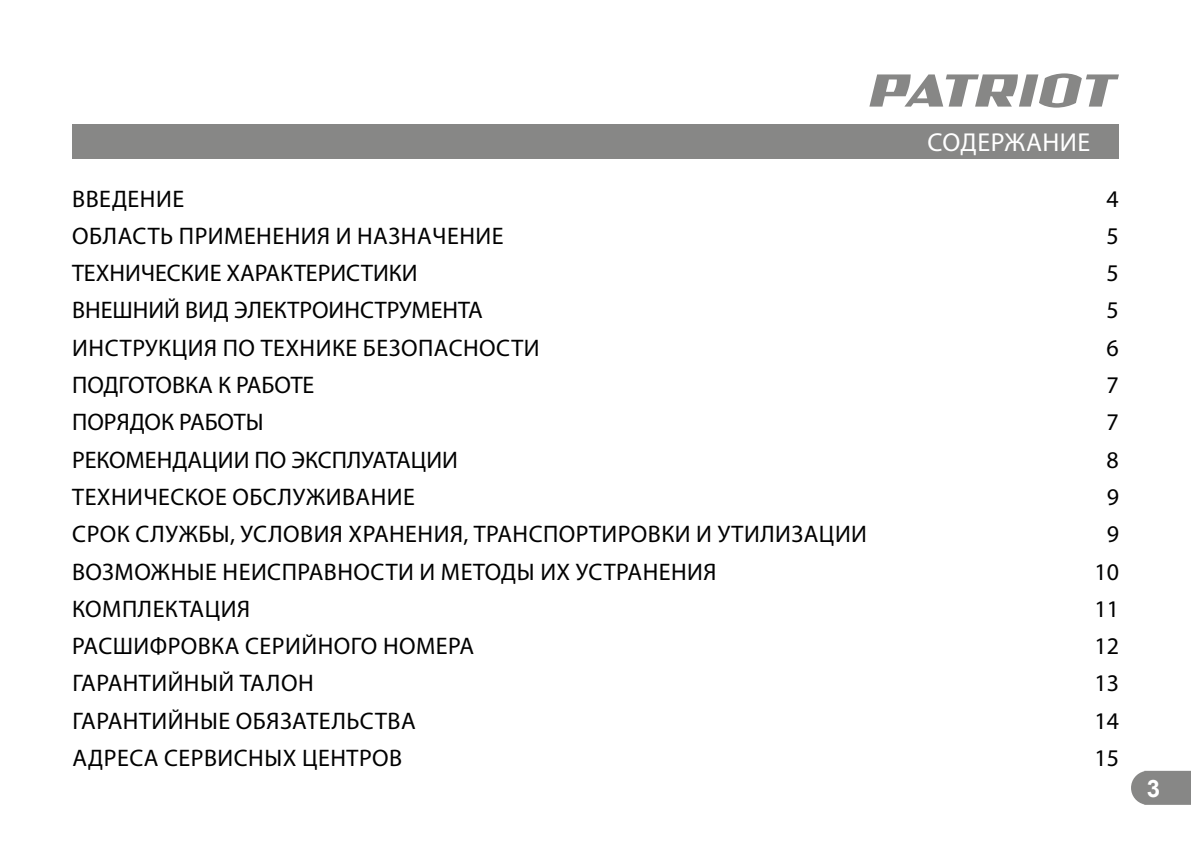
<style>
.page{position:relative;width:1191px;height:842px;background:#fff}
.page>*{position:absolute;margin:0;border:0;box-sizing:border-box;transform-origin:0 0}
.t1{font:26px "Myriad Pro";letter-spacing:.02em;color:#fff}
.t2{font:24px "Myriad Pro";letter-spacing:.02em;color:#000}
.t3{font:24px "Myriad Pro";color:#000}
.t4{font:24px "Myriad Pro";letter-spacing:-.005em;color:#000}
.t5{font:700 24px "Arial";color:#fff}
</style>
<div class="page">
<svg style="left:1131px;top:771px;width:60px;height:34px;background:#8e8e8d"></svg>
<svg style="left:869px;top:73px;width:250px;height:35px"></svg>
<div style="left:72px;top:124px;width:1047px;height:34px;background:#878786"></div>
<p class="t1" style="left:927px;top:130px;width:164px">СОДЕРЖАНИЕ</p>
<p class="t2" style="left:72px;top:187px;width:113px">ВВЕДЕНИЕ</p>
<p class="t2" style="left:1106px;top:187px;width:14px">4</p>
<p class="t2" style="left:72px;top:224px;width:433px">ОБЛАСТЬ ПРИМЕНЕНИЯ И НАЗНАЧЕНИЕ</p>
<p class="t2" style="left:1106px;top:224px;width:14px">5</p>
<p class="t3" style="left:72px;top:262px;width:347px">ТЕХНИЧЕСКИЕ ХАРАКТЕРИСТИКИ</p>
<p class="t2" style="left:1106px;top:262px;width:14px">5</p>
<p class="t3" style="left:72px;top:299px;width:412px">ВНЕШНИЙ ВИД ЭЛЕКТРОИНСТРУМЕНТА</p>
<p class="t2" style="left:1106px;top:299px;width:14px">5</p>
<p class="t2" style="left:72px;top:336px;width:469px">ИНСТРУКЦИЯ ПО ТЕХНИКЕ БЕЗОПАСНОСТИ</p>
<p class="t2" style="left:1106px;top:336px;width:14px">6</p>
<p class="t4" style="left:72px;top:373px;width:244px">ПОДГОТОВКА К РАБОТЕ</p>
<p class="t2" style="left:1106px;top:373px;width:14px">7</p>
<p class="t3" style="left:72px;top:411px;width:193px">ПОРЯДОК РАБОТЫ</p>
<p class="t2" style="left:1106px;top:411px;width:14px">7</p>
<p class="t3" style="left:72px;top:448px;width:387px">РЕКОМЕНДАЦИИ ПО ЭКСПЛУАТАЦИИ</p>
<p class="t2" style="left:1106px;top:448px;width:14px">8</p>
<p class="t2" style="left:72px;top:485px;width:344px">ТЕХНИЧЕСКОЕ ОБСЛУЖИВАНИЕ</p>
<p class="t2" style="left:1106px;top:485px;width:14px">9</p>
<p class="t2" style="left:72px;top:523px;width:796px">СРОК СЛУЖБЫ, УСЛОВИЯ ХРАНЕНИЯ, ТРАНСПОРТИРОВКИ И УТИЛИЗАЦИИ</p>
<p class="t2" style="left:1106px;top:523px;width:14px">9</p>
<p class="t2" style="left:72px;top:560px;width:646px">ВОЗМОЖНЫЕ НЕИСПРАВНОСТИ И МЕТОДЫ ИХ УСТРАНЕНИЯ</p>
<p class="t2" style="left:1094px;top:560px;width:26px">10</p>
<p class="t2" style="left:72px;top:597px;width:179px">КОМПЛЕКТАЦИЯ</p>
<p class="t2" style="left:1094px;top:597px;width:26px">11</p>
<p class="t2" style="left:72px;top:634px;width:403px">РАСШИФРОВКА СЕРИЙНОГО НОМЕРА</p>
<p class="t2" style="left:1094px;top:634px;width:26px">12</p>
<p class="t2" style="left:72px;top:672px;width:243px">ГАРАНТИЙНЫЙ ТАЛОН</p>
<p class="t2" style="left:1094px;top:672px;width:26px">13</p>
<p class="t2" style="left:72px;top:709px;width:345px">ГАРАНТИЙНЫЕ ОБЯЗАТЕЛЬСТВА</p>
<p class="t2" style="left:1094px;top:709px;width:26px">14</p>
<p class="t2" style="left:72px;top:746px;width:331px">АДРЕСА СЕРВИСНЫХ ЦЕНТРОВ</p>
<p class="t2" style="left:1094px;top:746px;width:26px">15</p>
<p class="t5" style="left:1146px;top:774px;width:15px">3</p>
</div>
